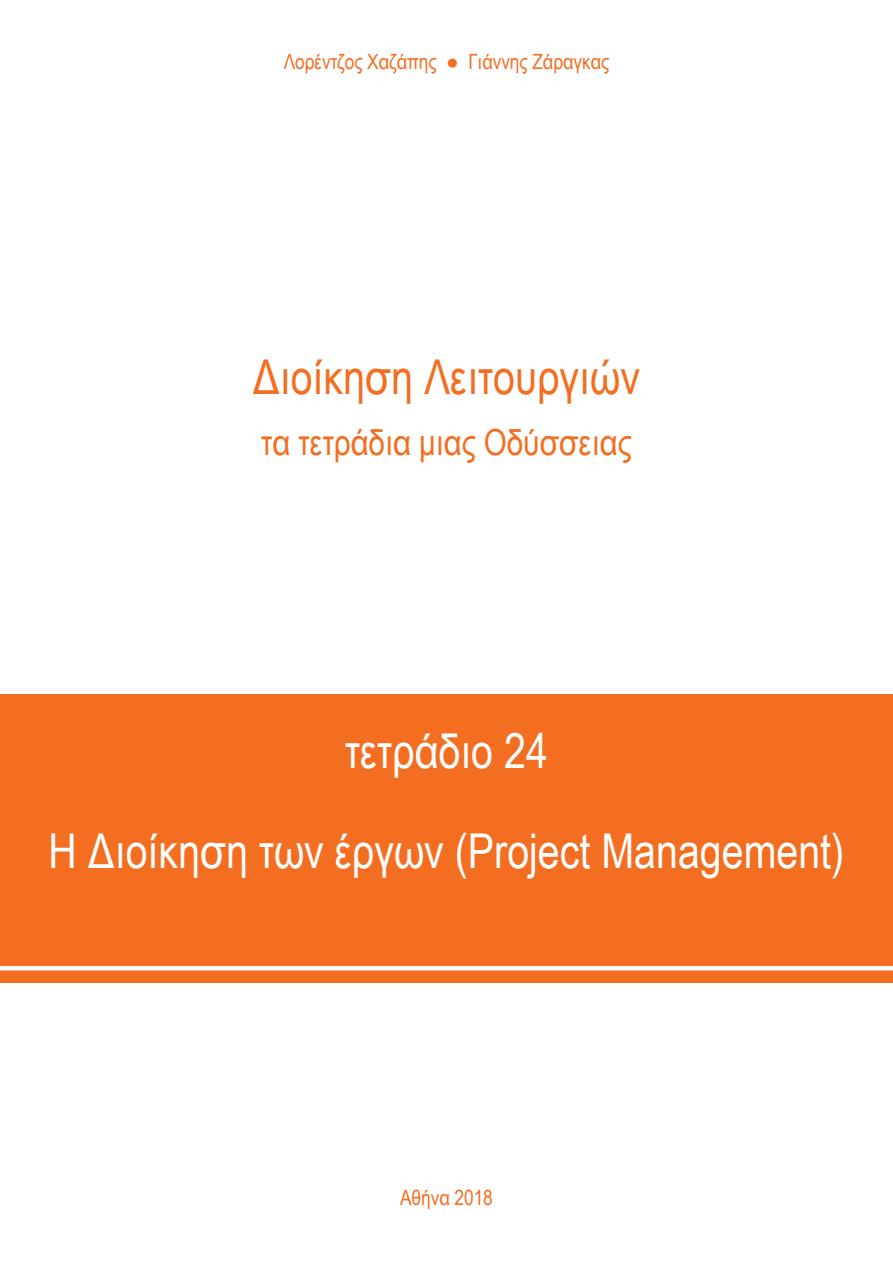
<style>
.page{position:relative;width:893px;height:1263px;background:#fff}
.page>*{position:absolute;margin:0;border:0;box-sizing:border-box;transform-origin:0 0}
.t1{font:48px "Arial Narrow";color:#fff}
.t2{font:48px "Arial Narrow";color:#f36e21}
.t3{font:36px "Arial Narrow";color:#f36e21}
.t4{font:21px "Arial Narrow";color:#f36e21}
</style>
<div class="page">
<div style="left:0;top:694px;width:893px;height:288px;background:#f36e21"></div>
<hr style="left:0;top:966px;width:893px;height:4px;background:#fff">
<p class="t4" style="left:284px;top:46px;width:327px">Λορέντζος Χαζάπης ● Γιάννης Ζάραγκας</p>
<p class="t2" style="left:253px;top:342px;width:389px">Διοίκηση Λειτουργιών</p>
<p class="t3" style="left:261px;top:416px;width:372px">τα τετράδια μιας Οδύσσειας</p>
<p class="t1" style="left:345px;top:716px;width:204px">τετράδιο 24</p>
<p class="t1" style="left:49px;top:816px;width:797px">Η Διοίκηση των έργων (Project Management)</p>
<p class="t4" style="left:400px;top:1182px;width:94px">Αθήνα 2018</p>
</div>
